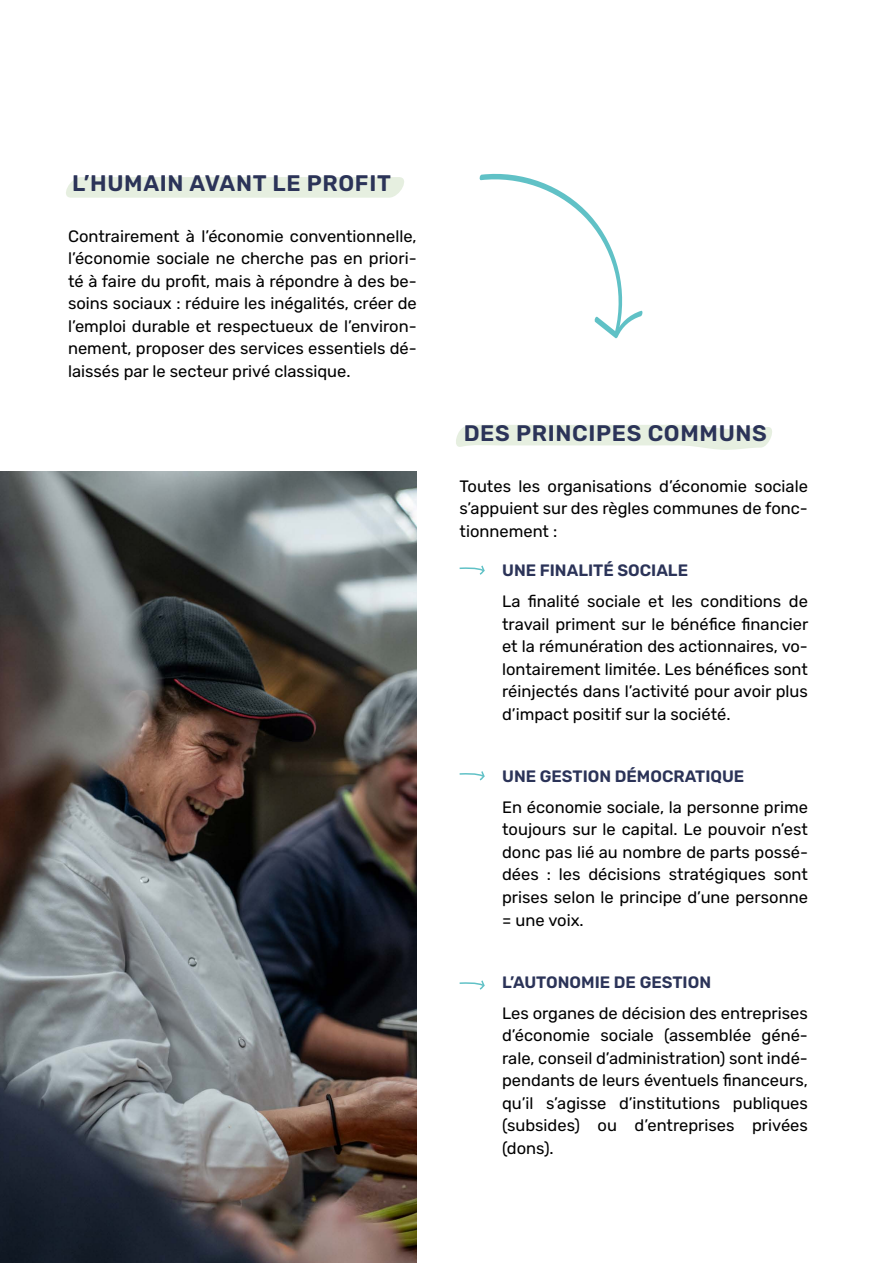
<style>
.page{position:relative;width:893px;height:1263px;background:#fff}
.page>*{position:absolute;margin:0;border:0;box-sizing:border-box;transform-origin:0 0}
.t1{font:600 22.5px "Rubik";letter-spacing:.03em;color:#2b3358}
.t2{font:16.5px/22.5px "Rubik";color:#000;text-align:justify}
.t3{font:600 16.5px "Rubik";color:#2b3358}
</style>
<div class="page">
<svg style="left:456px;top:425px;width:316px;height:25px"></svg>
<div style="left:66px;top:177px;width:338px;height:21px;background:#e6efe0"></div>
<svg style="left:459px;top:565px;width:26px;height:10px"></svg>
<svg style="left:459px;top:771px;width:26px;height:10px"></svg>
<svg style="left:459px;top:980px;width:26px;height:10px"></svg>
<svg style="left:479px;top:173px;width:164px;height:166px"></svg>
<img style="left:0;top:471px;width:417px;height:792px">
<h1 class="t1" style="left:72px;top:167px;width:320px">L’HUMAIN AVANT LE PROFIT</h1>
<p class="t2" style="left:68px;top:225px;width:350px">Contrairement à l’économie conventionnelle, l’économie sociale ne cherche pas en priori&shy;té à faire du profit, mais à répondre à des be&shy;soins sociaux : réduire les inégalités, créer de l’emploi durable et respectueux de l’environ&shy;nement, proposer des services essentiels dé&shy;laissés par le secteur privé classique.</p>
<h1 class="t1" style="left:464px;top:417px;width:305px">DES PRINCIPES COMMUNS</h1>
<p class="t2" style="left:460px;top:476px;width:350px">Toutes les organisations d’économie sociale s’appuient sur des règles communes de fonc&shy;tionnement :</p>
<p class="t3" style="left:502px;top:558px;width:187px">UNE FINALITÉ SOCIALE</p>
<p class="t2" style="left:502px;top:591px;width:308px">La finalité sociale et les conditions de travail priment sur le bénéfice financier et la rémunération des actionnaires, vo&shy;lontairement limitée. Les bénéfices sont réinjectés dans l’activité pour avoir plus d’impact positif sur la société.</p>
<p class="t3" style="left:502px;top:764px;width:244px">UNE GESTION DÉMOCRATIQUE</p>
<p class="t2" style="left:502px;top:797px;width:307px">En économie sociale, la personne prime toujours sur le capital. Le pouvoir n’est donc pas lié au nombre de parts possé&shy;dées : les décisions stratégiques sont prises selon le principe d’une personne = une voix.</p>
<p class="t3" style="left:502px;top:969px;width:210px">L’AUTONOMIE DE GESTION</p>
<p class="t2" style="left:502px;top:1002px;width:307px">Les organes de décision des entreprises d’économie sociale (assemblée géné&shy;rale, conseil d’administration) sont indé&shy;pendants de leurs éventuels financeurs, qu’il s’agisse d’institutions publiques (subsides) ou d’entreprises privées (dons).</p>
</div>
